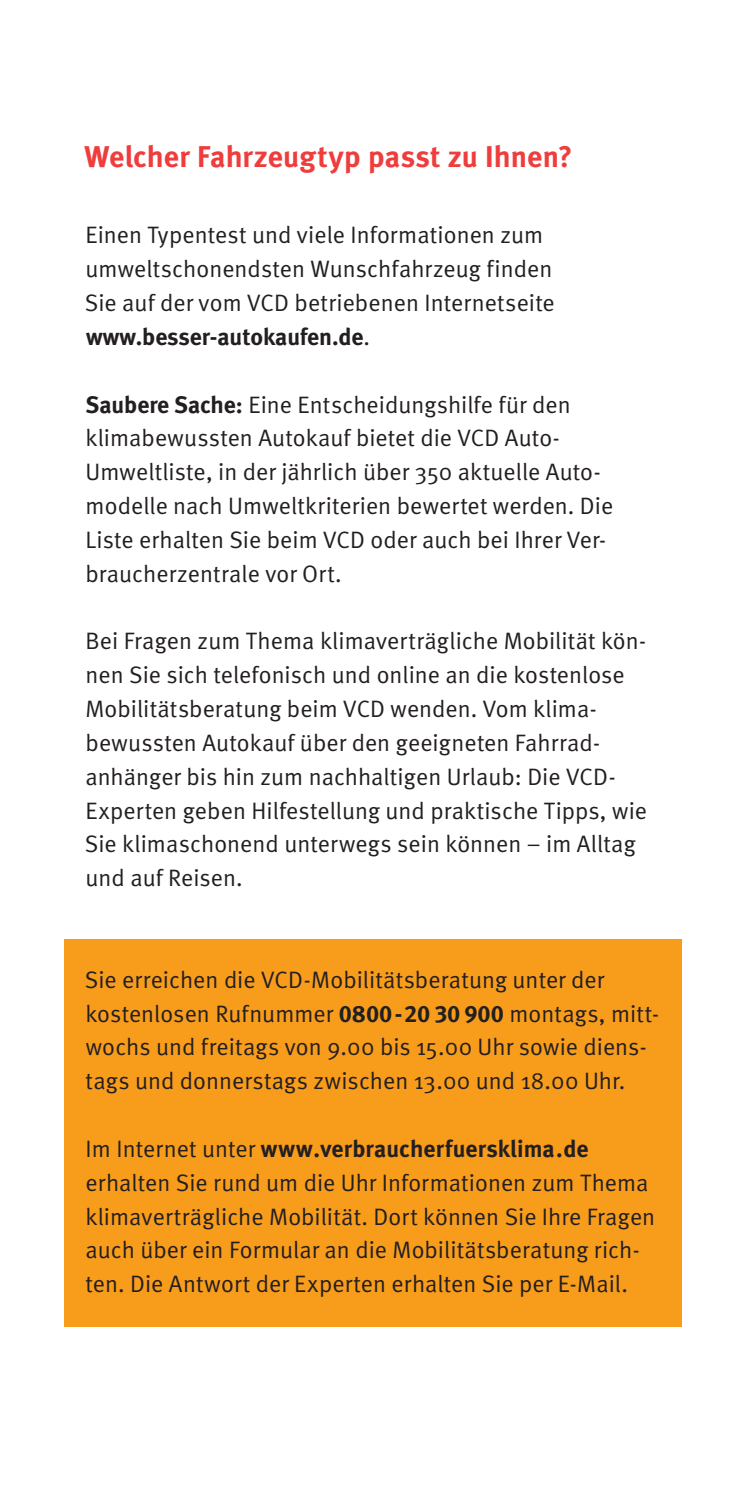
<style>
.page{position:relative;width:745px;height:1489px;background:#fff}
.page>*{position:absolute;margin:0;border:0;box-sizing:border-box;transform-origin:0 0}
.t1{font:700 30px "Meta";letter-spacing:.005em;color:#ee3d3c}
.t2{font:23.75px/33.8px "Meta Normal";letter-spacing:.005em;color:#231f20}
.t3{font:700 23.75px "Meta";color:#231f20}
.s1{font-family:"Meta Normal";font-weight:400}
.s2{font-family:"Meta";font-weight:700}
.s3{font-family:"Meta Bold Expert"}
</style>
<div class="page">
<div style="left:64px;top:939px;width:616px;height:386px;background:#f89c1c"></div>
<p class="t1" style="left:85px;top:139px;width:489px">Welcher Fahrzeugtyp passt zu Ihnen?</p>
<p class="t2" style="left:85px;top:218px;width:471px">Einen Typentest und viele Informationen zum umweltschonendsten Wunschfahrzeug finden<br>Sie auf der vom VCD betriebenen Internetseite</p>
<p class="t3" style="left:86px;top:322px;width:285px">www.besser-autokaufen.de<span class="s1">.</span></p>
<p class="t2" style="left:85px;top:387px;width:529px"><span class="s2">Saubere Sache:</span> Eine Entscheidungshilfe für den klimabewussten Autokauf bietet die VCD Auto-Umweltliste, in der jährlich über 350 aktuelle Auto&shy;modelle nach Umweltkriterien bewertet werden. Die Liste erhalten Sie beim VCD oder auch bei Ihrer Ver&shy;braucherzentrale vor Ort.</p>
<p class="t2" style="left:85px;top:624px;width:563px">Bei Fragen zum Thema klimaverträgliche Mobilität kön&shy;nen Sie sich telefonisch und online an die kostenlose Mobilitätsberatung beim VCD wenden. Vom klima&shy;bewussten Autokauf über den geeigneten Fahrrad&shy;anhänger bis hin zum nachhaltigen Urlaub: Die VCD-Experten geben Hilfestellung und praktische Tipps, wie Sie klimaschonend unterwegs sein können – im Alltag und auf Reisen.</p>
<p class="t2" style="left:85px;top:962px;width:575px">Sie erreichen die VCD-Mobilitätsberatung unter der kostenlosen Rufnummer <span class="s3">0800</span><span class="s2">-</span><span class="s3">20 30 900</span> montags, mitt&shy;wochs und freitags von 9.00 bis 15.00 Uhr sowie diens&shy;tags und donnerstags zwischen 13.00 und 18.00 Uhr.</p>
<p class="t3" style="left:86px;top:1134px;width:504px"><span class="s1">Im Internet unter</span> www.verbraucherfuersklima.de</p>
<p class="t2" style="left:85px;top:1165px;width:571px">erhalten Sie rund um die Uhr Informationen zum Thema klimaverträgliche Mobilität. Dort können Sie Ihre Fragen auch über ein Formular an die Mobilitätsberatung rich&shy;ten. Die Antwort der Experten erhalten Sie per E-Mail.</p>
</div>
